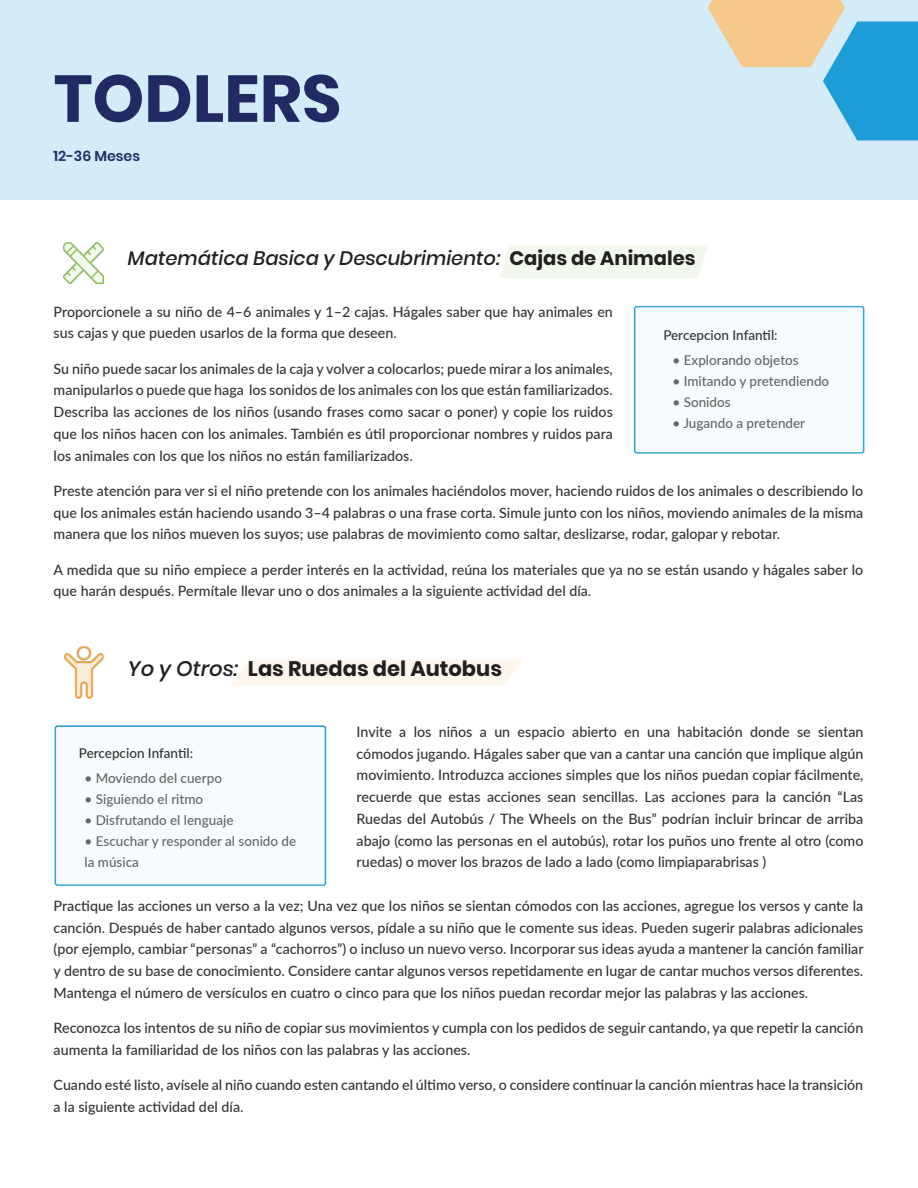
<style>
.page{position:relative;width:918px;height:1188px;background:#fff}
.page>*{position:absolute;margin:0;border:0;box-sizing:border-box;transform-origin:0 0}
.t1{font:700 66px "Poppins";color:#222a64}
.t2{font:700 21px "Poppins";color:#231f20}
.t3{font:italic 500 19.5px "Poppins";color:#231f20}
.t4{font:500 14.25px/21.8px "Lato";color:#333}
.t5{font:600 14.25px "Poppins";color:#232c64}
.t6{font:500 13.5px/21px "Lato";color:#656666}
.t7{font:500 13.5px "Lato";color:#323332}
.s1{font-weight:700;font-style:normal}
.s2{font-weight:500;font-style:italic}
</style>
<div class="page">
<div style="left:500px;top:245px;width:207px;height:33px;background:#f3f8ef"></div>
<div style="left:635px;top:306px;width:229px;height:147px;background:#f6fbfd;border-radius:2px"></div>
<div style="left:0;top:0;width:918px;height:199px;background:#d4ecf7"></div>
<svg style="left:708px;top:0;width:210px;height:140px"></svg>
<img style="left:64px;top:242px;width:40px;height:42px">
<div style="left:231px;top:659px;width:292px;height:27px;background:#fdf6ec"></div>
<img style="left:64px;top:646px;width:40px;height:53px">
<div style="left:55px;top:727px;width:270px;height:159px;background:#f6fbfd;border-radius:2px"></div>
<h1 class="t1" style="left:54px;top:61px;width:289px">TODLERS</h1>
<p class="t5" style="left:54px;top:147px;width:88px">12-36 Meses</p>
<h3 class="t3" style="left:128px;top:247px;width:569px">Matemática Basica y Descubrimiento: <span class="s1">Cajas de Animales</span></h3>
<p class="t4" style="left:54px;top:300px;width:561px">Proporcionele a su niño de 4–6 animales y 1–2 cajas. Hágales saber que hay animales en sus cajas y que pueden usarlos de la forma que deseen.</p>
<p class="t4" style="left:54px;top:357px;width:561px;text-align:justify">Su niño puede sacar los animales de la caja y volver a colocarlos; puede mirar a los animales, manipularlos o puede que haga los sonidos de los animales con los que están familiarizados.<br>Describa las acciones de los niños (usando frases como sacar o poner) y copie los ruidos que los niños hacen con los animales. También es útil proporcionar nombres y ruidos para los animales con los que los niños no están familiarizados.</p>
<p class="t4" style="left:54px;top:479px;width:811px;text-align:justify">Preste atención para ver si el niño pretende con los animales haciéndolos mover, haciendo ruidos de los animales o describiendo lo que los animales están haciendo usando 3–4 palabras o una frase corta. Simule junto con los niños, moviendo animales de la misma manera que los niños mueven los suyos; use palabras de movimiento como saltar, deslizarse, rodar, galopar y rebotar.</p>
<p class="t4" style="left:54px;top:558px;width:811px">A medida que su niño empiece a perder interés en la actividad, reúna los materiales que ya no se están usando y hágales saber lo que harán después. Permítale llevar uno o dos animales a la siguiente actividad del día.</p>
<p class="t7" style="left:663px;top:326px;width:116px">Percepcion Infantil:</p>
<p class="t6" style="left:673px;top:349px;width:128px">• Explorando objetos</p>
<p class="t6" style="left:673px;top:370px;width:158px">• Imitando y pretendiendo</p>
<p class="t6" style="left:673px;top:391px;width:60px">• Sonidos</p>
<p class="t6" style="left:673px;top:412px;width:134px">• Jugando a pretender</p>
<h2 class="t2" style="left:128px;top:657px;width:376px"><span class="s2">Yo y Otros:</span> Las Ruedas del Autobus</h2>
<p class="t4" style="left:357px;top:720px;width:508px;text-align:justify">Invite a los niños a un espacio abierto en una habitación donde se sientan cómodos jugando. Hágales saber que van a cantar una canción que implique algún movimiento. Introduzca acciones simples que los niños puedan copiar fácilmente, recuerde que estas acciones sean sencillas. Las acciones para la canción “Las Ruedas del Autobús / The Wheels on the Bus” podrían incluir brincar de arriba abajo (como las personas en el autobús), rotar los puños uno frente al otro (como ruedas) o mover los brazos de lado a lado (como limpiaparabrisas )</p>
<p class="t4" style="left:54px;top:894px;width:811px;text-align:justify">Practique las acciones un verso a la vez; Una vez que los niños se sientan cómodos con las acciones, agregue los versos y cante la canción. Después de haber cantado algunos versos, pídale a su niño que le comente sus ideas. Pueden sugerir palabras adicionales (por ejemplo, cambiar “personas” a “cachorros”) o incluso un nuevo verso. Incorporar sus ideas ayuda a mantener la canción familiar y dentro de su base de conocimiento. Considere cantar algunos versos repetidamente en lugar de cantar muchos versos diferentes.<br>Mantenga el número de versículos en cuatro o cinco para que los niños puedan recordar mejor las palabras y las acciones.</p>
<p class="t4" style="left:54px;top:1016px;width:811px">Reconozca los intentos de su niño de copiar sus movimientos y cumpla con los pedidos de seguir cantando, ya que repetir la canción aumenta la familiaridad de los niños con las palabras y las acciones.</p>
<p class="t4" style="left:54px;top:1073px;width:811px">Cuando esté listo, avísele al niño cuando esten cantando el último verso, o considere continuar la canción mientras hace la transición a la siguiente actividad del día.</p>
<p class="t7" style="left:79px;top:744px;width:116px">Percepcion Infantil:</p>
<p class="t6" style="left:85px;top:767px;width:139px">• Moviendo del cuerpo</p>
<p class="t6" style="left:85px;top:788px;width:120px">• Siguiendo el ritmo</p>
<p class="t6" style="left:85px;top:809px;width:151px">• Disfrutando el lenguaje</p>
<p class="t6" style="left:85px;top:830px;width:213px">• Escuchar y responder al sonido de la música</p>
</div>
